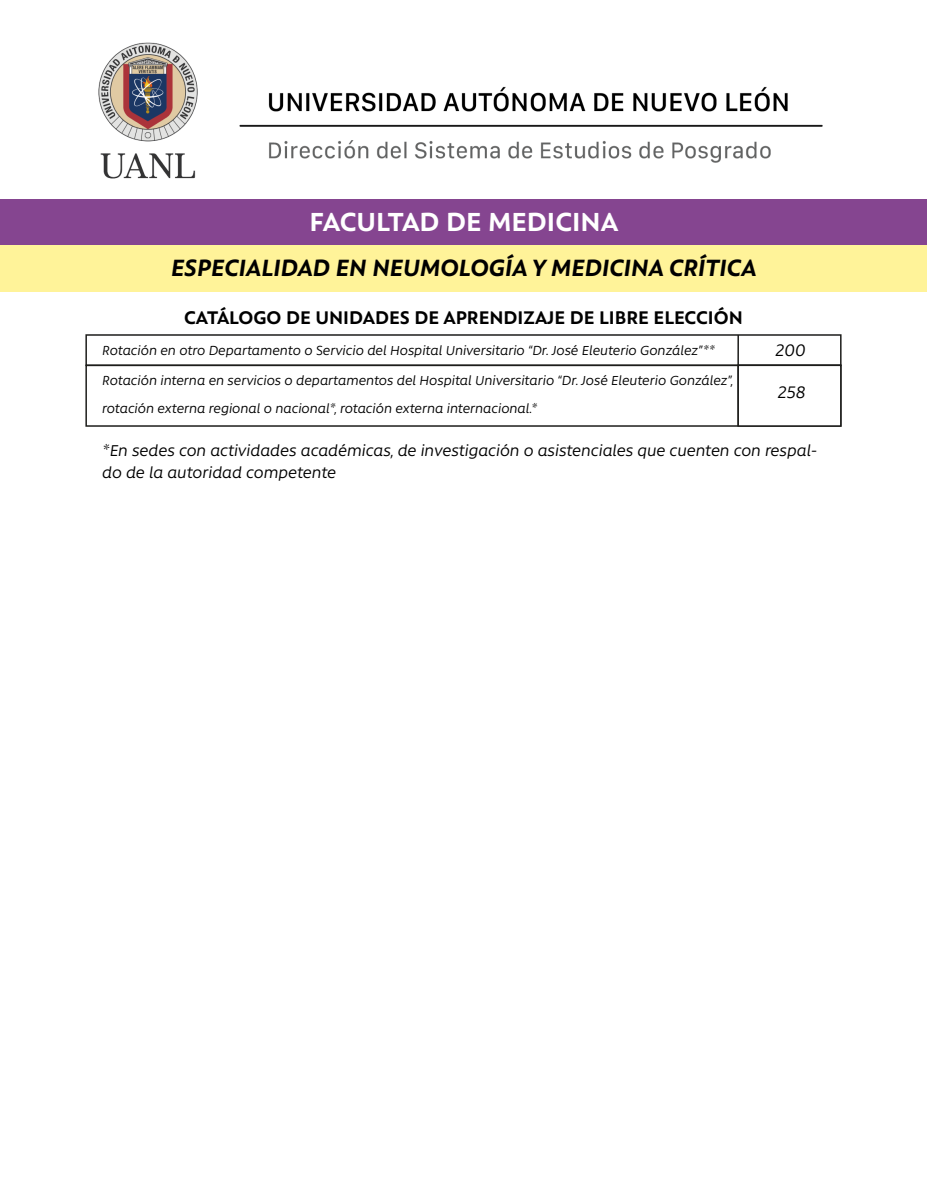
<style>
.page{position:relative;width:927px;height:1197px;background:#fff}
.page>*{position:absolute;margin:0;border:0;box-sizing:border-box;transform-origin:0 0}
.t1{font:700 30px "Rawson Pro";color:#fff}
.t2{font:italic 700 27px "Rawson Pro";color:#000}
.t3{font:700 21px "Rawson Pro";color:#000}
.t4{font:italic 19.05px/41.5px "Rawson Pro";color:#000}
.t5{font:italic 18px/21.6px "Rawson Pro";color:#000}
.t6{font:italic 15px/30.2px "Rawson Pro";color:#000}
</style>
<div class="page">
<img style="left:98px;top:42px;width:725px;height:137px">
<div style="left:0;top:199px;width:927px;height:46px;background:#854590"></div>
<div style="left:0;top:245px;width:927px;height:47px;background:#fff399"></div>
<div style="left:85px;top:334px;width:756px;height:32px;border:2px solid #1d1d1b"></div>
<div style="left:85px;top:364px;width:756px;height:63px;border:2px solid #1d1d1b"></div>
<svg style="left:736px;top:334px;width:3px;height:93px"></svg>
<div style="left:737px;top:364px;width:104px;height:63px;background:#fff;border:2px solid #1d1d1b"></div>
<h1 class="t1" style="left:309px;top:204px;width:310px">FACULTAD DE MEDICINA</h1>
<h2 class="t2" style="left:171px;top:252px;width:587px">ESPECIALIDAD EN NEUMOLOGÍA Y MEDICINA CRÍTICA</h2>
<h3 class="t3" style="left:184px;top:305px;width:560px">CATÁLOGO DE UNIDADES DE APRENDIZAJE DE LIBRE ELECCIÓN</h3>
<p class="t6" style="left:102px;top:335px;width:632px">Rotación en otro Departamento o Servicio del Hospital Universitario “Dr. José Eleuterio González”**<br>Rotación interna en servicios o departamentos del Hospital Universitario “Dr. José Eleuterio González”,</p>
<p class="t6" style="left:102px;top:393px;width:436px">rotación externa regional o nacional*, rotación externa internacional.*</p>
<p class="t4" style="left:775px;top:329px;width:31px">200<br>258</p>
<p class="t5" style="left:102px;top:439px;width:716px">*En sedes con actividades académicas, de investigación o asistenciales que cuenten con respal&shy;do de la autoridad competente</p>
</div>
